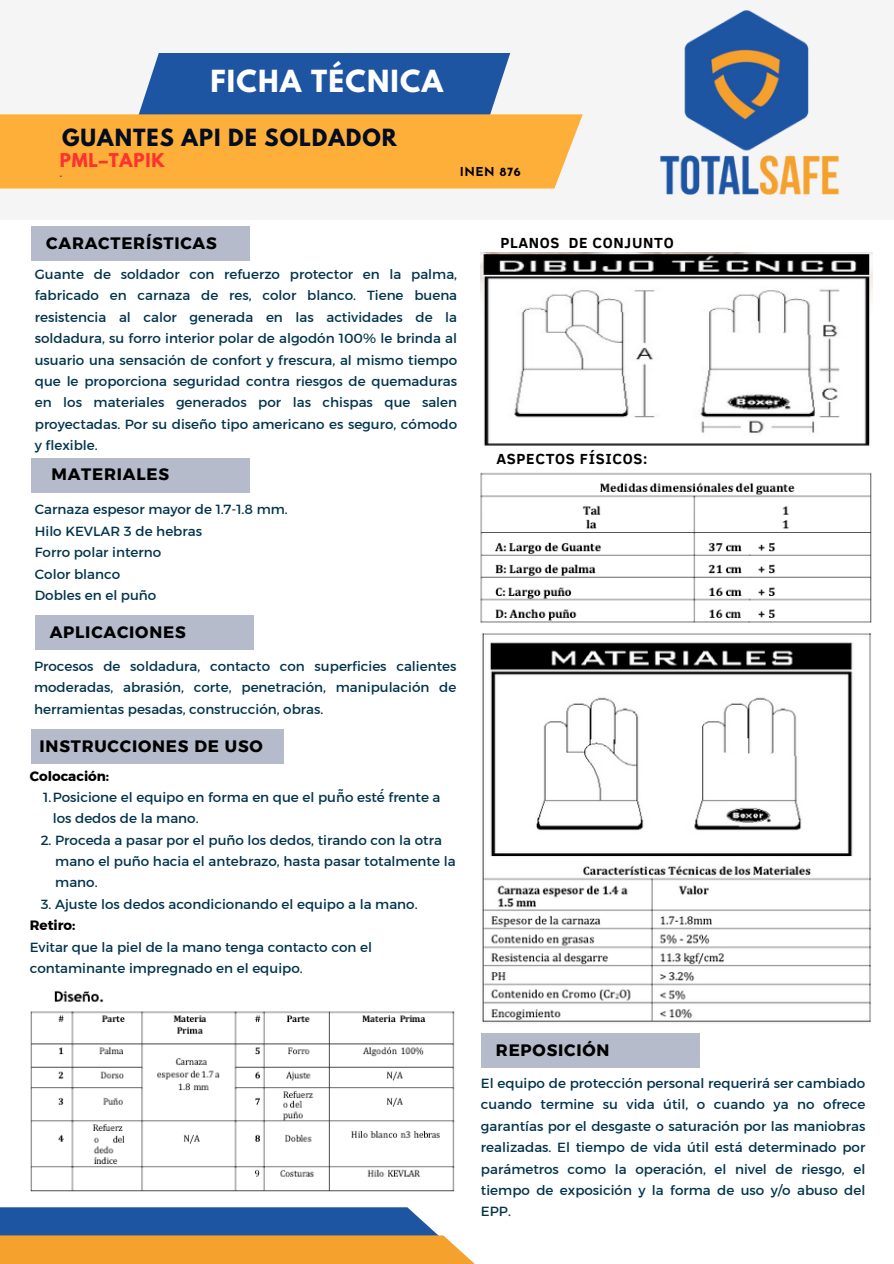
<style>
.page{position:relative;width:894px;height:1264px;background:#fff}
.page>*{position:absolute;margin:0;border:0;box-sizing:border-box;transform-origin:0 0}
.t1{font:700 27px "League Spartan";letter-spacing:.045em;color:#fff}
.t2{font:700 21px "League Spartan";letter-spacing:.045em;color:#030c20}
.t3{font:700 16.8px "League Spartan";letter-spacing:.045em;color:#ff3131}
.t4{font:16.5px "Kief Montaser Bold";letter-spacing:.045em;color:#000}
.t5{font:700 15px "Clear Sans";letter-spacing:.045em;color:#000}
.t6{font:13.5px/21.3px "Kief Montaser Regular";color:#02334b;text-align:justify}
.t7{font:13.5px "Kief Montaser Bold";color:#000}
.t8{font:700 12.3px "Josefin Sans";letter-spacing:.045em;color:#000}
.t9{font:700 7.8px "Josefin Sans";color:#03306b}
</style>
<div class="page">
<div style="left:0;top:0;width:893px;height:219px;background:#efefef"></div>
<img style="left:660px;top:10px;width:179px;height:185px">
<div style="left:0;top:1207px;width:474px;height:56px;background:#1e55a3"></div>
<div style="left:0;top:1235px;width:510px;height:28px;background:#f5a12d"></div>
<svg style="left:0;top:53px;width:582px;height:135px"></svg>
<div style="left:31px;top:226px;width:219px;height:35px;background:#b6bbcc"></div>
<div style="left:31px;top:458px;width:219px;height:35px;background:#b6bbcc"></div>
<div style="left:35px;top:615px;width:218px;height:35px;background:#b6bbcc"></div>
<div style="left:31px;top:729px;width:253px;height:35px;background:#b6bbcc"></div>
<div style="left:481px;top:1032px;width:218px;height:35px;background:#b6bbcc"></div>
<img style="left:481px;top:253px;width:391px;height:193px">
<img style="left:30px;top:990px;width:425px;height:202px">
<img style="left:480px;top:472px;width:392px;height:151px">
<img style="left:482px;top:633px;width:390px;height:390px">
<p class="t1" style="left:210px;top:67px;width:234px">FICHA TÉCNICA</p>
<h3 class="t2" style="left:62px;top:127px;width:336px">GUANTES API DE SOLDADOR</h3>
<p class="t3" style="left:60px;top:152px;width:106px">PML–TAPIK</p>
<p class="t9" style="left:60px;top:173px;width:4px">-</p>
<p class="t4" style="left:46px;top:233px;width:172px">CARACTERÍSTICAS</p>
<p class="t8" style="left:459px;top:167px;width:62px">INEN 876</p>
<p class="t5" style="left:500px;top:232px;width:175px">PLANOS DE CONJUNTO</p>
<h4 class="t6" style="left:35px;top:263px;width:424px">Guante de soldador con refuerzo protector en la palma, fabricado en carnaza de res, color blanco. Tiene buena resistencia al calor generada en las actividades de la soldadura, su forro interior polar de algodón 100% le brinda al usuario una sensación de confort y frescura, al mismo tiempo que le proporciona seguridad contra riesgos de quemaduras en los materiales generados por las chispas que salen proyectadas. Por su diseño tipo americano es seguro, cómodo y flexible.</h4>
<p class="t4" style="left:51px;top:464px;width:119px">MATERIALES</p>
<h4 class="t6" style="left:35px;top:499px;width:254px">Carnaza espesor mayor de 1.7-1.8 mm.</h4>
<h3 class="t6" style="left:35px;top:520px;width:169px">Hilo KEVLAR 3 de hebras</h3>
<p class="t6" style="left:35px;top:541px;width:128px">Forro polar interno</p>
<p class="t6" style="left:35px;top:563px;width:87px">Color blanco</p>
<p class="t6" style="left:35px;top:584px;width:123px">Dobles en el puño</p>
<p class="t4" style="left:50px;top:621px;width:137px">APLICACIONES</p>
<p class="t6" style="left:34px;top:655px;width:424px">Procesos de soldadura, contacto con superficies calientes moderadas, abrasión, corte, penetración, manipulación de herramientas pesadas, construcción, obras.</p>
<p class="t4" style="left:40px;top:735px;width:225px">INSTRUCCIONES DE USO</p>
<p class="t7" style="left:30px;top:767px;width:81px">Colocación:</p>
<h3 class="t6" style="left:53px;top:786px;width:389px;text-indent:-9px">1.Posicione el equipo en forma en que el puñ̃o esté́ frente a los dedos de la mano.</h3>
<p class="t6" style="left:41px;top:829px;width:402px">2. Proceda a pasar por el puño los dedos, tirando con la otra</p>
<p class="t6" style="left:55px;top:850px;width:401px">mano el puño hacia el antebrazo, hasta pasar totalmente la</p>
<h3 class="t6" style="left:55px;top:872px;width:44px">mano.</h3>
<h6 class="t6" style="left:41px;top:893px;width:378px">3. Ajuste los dedos acondicionando el equipo a la mano.</h6>
<p class="t7" style="left:30px;top:917px;width:47px">Retiro:</p>
<p class="t6" style="left:30px;top:936px;width:343px">Evitar que la piel de la mano tenga contacto con el contaminante impregnado en el equipo.</p>
<p class="t5" style="left:496px;top:448px;width:153px">ASPECTOS FÍSICOS:</p>
<p class="t4" style="left:496px;top:1039px;width:115px">REPOSICIÓN</p>
<h3 class="t6" style="left:481px;top:1072px;width:386px">El equipo de protección personal requerirá ser cambiado cuando termine su vida útil, o cuando ya no ofrece garantías por el desgaste o saturación por las maniobras realizadas. El tiempo de vida útil está determinado por parámetros como la operación, el nivel de riesgo, el tiempo de exposición y la forma de uso y/o abuso del EPP.</h3>
</div>
